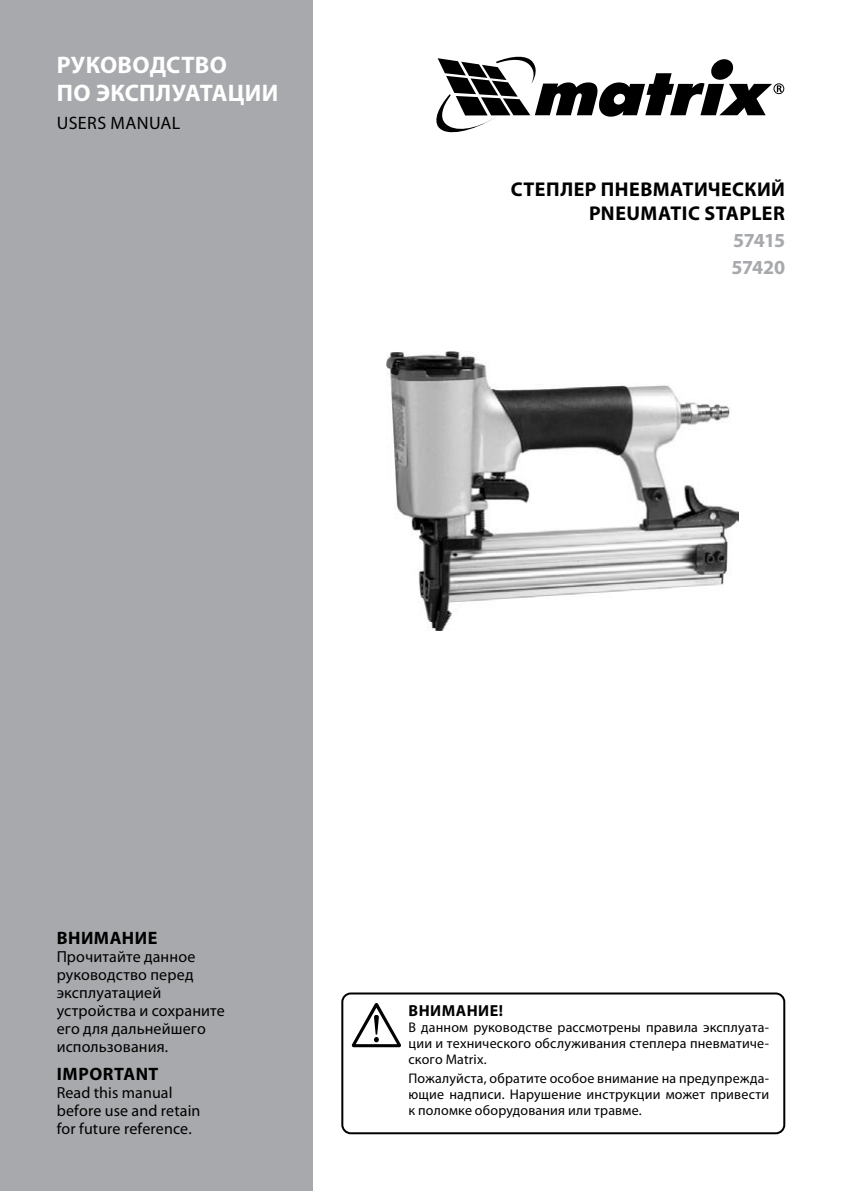
<style>
.page{position:relative;width:842px;height:1191px;background:#fff}
.page>*{position:absolute;margin:0;border:0;box-sizing:border-box;transform-origin:0 0}
.t1{font:700 24px/28px "Myriad Pro";letter-spacing:.01em;color:#fff}
.t2{font:700 20px/24px "Myriad Pro";letter-spacing:.02em;color:#000;text-align:right}
.t3{font:700 20px/27.4px "Myriad Pro";letter-spacing:-.035em;color:#a7a9ac}
.t4{font:700 18px "Myriad Pro";letter-spacing:.025em;color:#000}
.t5{font:18px "Myriad Pro";letter-spacing:.02em;color:#000}
.t6{font:16px/18px "Myriad Pro";letter-spacing:.01em;color:#000}
.t7{font:700 16px "Myriad Pro";letter-spacing:.03em;color:#000}
.t8{font:14px/16px "Myriad Pro";letter-spacing:.015em;color:#000;text-align:justify}
</style>
<div class="page">
<div style="left:0;top:0;width:313px;height:1191px;background:#a7a9ac"></div>
<svg style="left:436px;top:56px;width:348px;height:77px"></svg>
<img style="left:387px;top:351px;width:351px;height:279px">
<svg style="left:352px;top:1003px;width:49px;height:44px"></svg>
<div style="left:341px;top:992px;width:444px;height:142px;border:2px solid #000;border-radius:9px"></div>
<h1 class="t1" style="left:57px;top:50px;width:223px">РУКОВОДСТВО<br>ПО ЭКСПЛУАТАЦИИ</h1>
<p class="t5" style="left:57px;top:112px;width:125px">USERS MANUAL</p>
<h2 class="t2" style="left:511px;top:176px;width:276px">СТЕПЛЕР ПНЕВМАТИЧЕСКИЙ<br>PNEUMATIC STAPLER</h2>
<h2 class="t3" style="left:731px;top:226px;width:55px">57415<br>57420</h2>
<p class="t4" style="left:57px;top:926px;width:102px">ВНИМАНИЕ</p>
<p class="t6" style="left:57px;top:947px;width:170px">Прочитайте данное руководство перед эксплуатацией устройства и сохраните его для дальнейшего использования.</p>
<p class="t4" style="left:57px;top:1062px;width:103px">IMPORTANT</p>
<p class="t6" style="left:57px;top:1083px;width:145px">Read this manual before use аnd retain for future reference.</p>
<p class="t7" style="left:408px;top:1000px;width:96px">ВНИМАНИЕ!</p>
<p class="t8" style="left:408px;top:1019px;width:362px">В данном руководстве рассмотрены правила эксплуата&shy;ции и технического обслуживания степлера пневматиче&shy;ского Matrix.</p>
<p class="t8" style="left:408px;top:1070px;width:362px">Пожалуйста, обратите особое внимание на предупрежда&shy;ющие надписи. Нарушение инструкции может привести к поломке оборудования или травме.</p>
</div>
